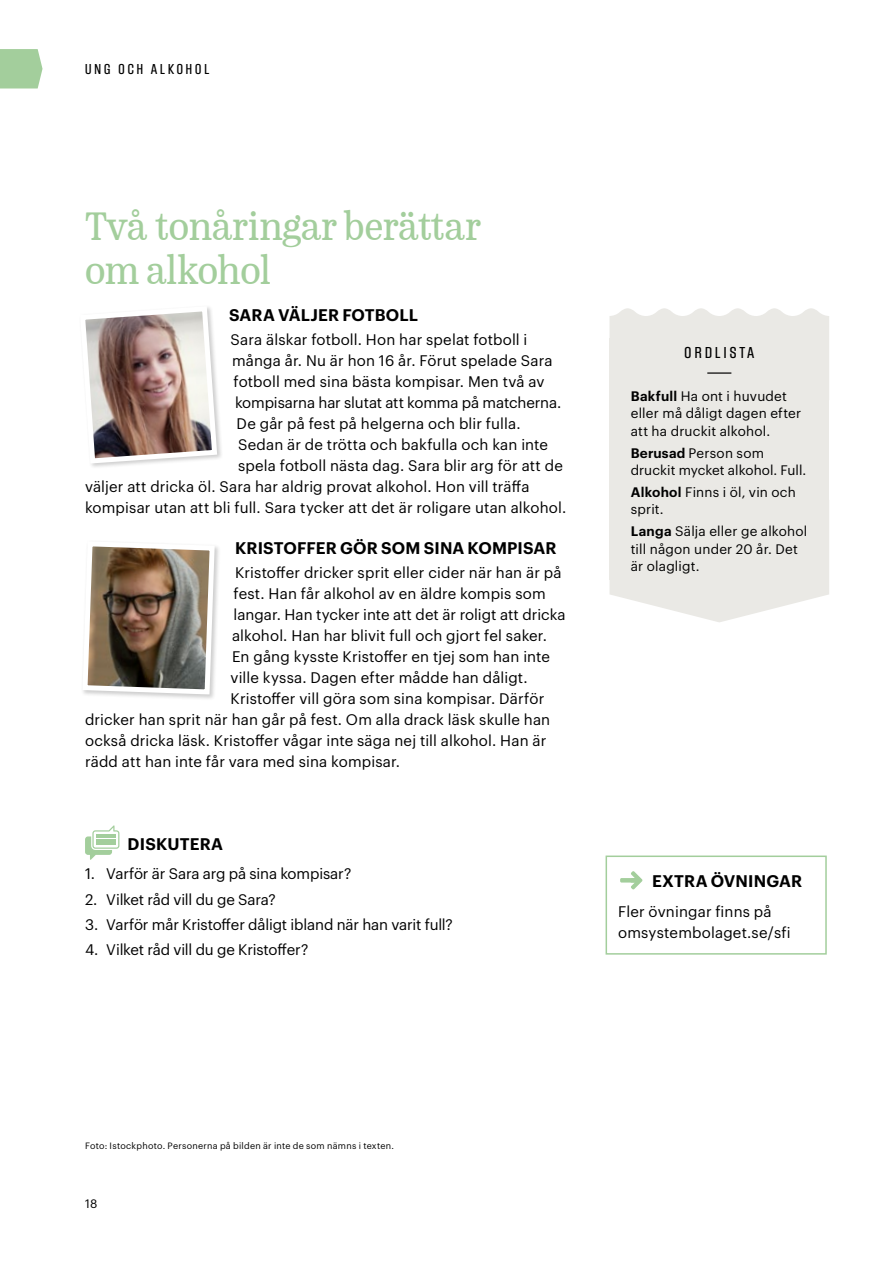
<style>
.page{position:relative;width:893px;height:1263px;background:#fff}
.page>*{position:absolute;margin:0;border:0;box-sizing:border-box;transform-origin:0 0}
.t1{font:42px/44.1px "Monopol Rubrik";letter-spacing:-.02em;color:#a3ce9c}
.t2{font:600 16.5px "Graphik";letter-spacing:.01em;color:#000}
.t3{font:500 condensed 16.5px "Block Gothic RR";letter-spacing:.2em;color:#000}
.t4{font:15px/20.7px "Graphik";letter-spacing:.01em;color:#000}
.t5{font:15px "Graphik";letter-spacing:-.01em;color:#000}
.t6{font:15px "Graphik";letter-spacing:-.015em;color:#000}
.t7{font:500 condensed 15px "Block Gothic RR";letter-spacing:.2em;color:#000}
.t8{font:13.5px/17.5px "Graphik";letter-spacing:.015em;color:#000}
.t9{font:12px "Graphik";color:#000}
.t10{font:9px "Graphik";letter-spacing:.03em;color:#000}
.s1{font-weight:600}
</style>
<div class="page">
<svg style="left:0;top:49px;width:43px;height:39px;background:#a9d1a2"></svg>
<svg style="left:609px;top:579px;width:220px;height:43px"></svg>
<svg style="left:609px;top:308px;width:220px;height:30px"></svg>
<div style="left:609px;top:338px;width:220px;height:241px;background:#eae9e5"></div>
<hr style="left:707px;top:372px;width:24px;height:2px;background:#000">
<div style="left:81px;top:539px;width:140px;height:162px;background:#000;opacity:.2"></div>
<img style="left:81px;top:539px;width:136px;height:158px">
<img style="left:85px;top:307px;width:135px;height:159px">
<svg style="left:85px;top:825px;width:34px;height:35px"></svg>
<div style="left:606px;top:855px;width:221px;height:100px;border:2px solid #a3ce9c"></div>
<svg style="left:620px;top:871px;width:22px;height:18px"></svg>
<p class="t7" style="left:85px;top:61px;width:126px">UNG OCH ALKOHOL</p>
<h1 class="t1" style="left:85px;top:203px;width:398px">Två tonåringar berättar om alkohol</h1>
<p class="t2" style="left:229px;top:303px;width:190px">SARA VÄLJER FOTBOLL</p>
<p class="t4" style="left:231px;top:328px;width:298px">Sara älskar fotboll. Hon har spelat fotboll i</p>
<p class="t4" style="left:232px;top:349px;width:322px">många år. Nu är hon 16 år. Förut spelade Sara</p>
<p class="t4" style="left:234px;top:370px;width:312px">fotboll med sina bästa kompisar. Men två av</p>
<p class="t5" style="left:235px;top:391px;width:328px">kompisarna har slutat att komma på matcherna.</p>
<p class="t4" style="left:237px;top:412px;width:286px">De går på fest på helgerna och blir fulla.</p>
<p class="t4" style="left:238px;top:433px;width:311px">Sedan är de trötta och bakfulla och kan inte</p>
<p class="t4" style="left:238px;top:454px;width:326px">spela fotboll nästa dag. Sara blir arg för att de</p>
<p class="t4" style="left:85px;top:475px;width:446px">väljer att dricka öl. Sara har aldrig provat alkohol. Hon vill träffa</p>
<p class="t4" style="left:85px;top:496px;width:483px">kompisar utan att bli full. Sara tycker att det är roligare utan alkohol.</p>
<p class="t2" style="left:235px;top:535px;width:323px">KRISTOFFER GÖR SOM SINA KOMPISAR</p>
<p class="t4" style="left:235px;top:561px;width:328px">Kristoffer dricker sprit eller cider när han är på</p>
<p class="t4" style="left:234px;top:582px;width:314px">fest. Han får alkohol av en äldre kompis som</p>
<p class="t4" style="left:234px;top:603px;width:333px">langar. Han tycker inte att det är roligt att dricka</p>
<p class="t4" style="left:232px;top:624px;width:316px">alkohol. Han har blivit full och gjort fel saker.</p>
<p class="t4" style="left:232px;top:645px;width:319px">En gång kysste Kristoffer en tjej som han inte</p>
<p class="t4" style="left:231px;top:666px;width:299px">ville kyssa. Dagen efter mådde han dåligt.</p>
<p class="t4" style="left:231px;top:687px;width:315px">Kristoffer vill göra som sina kompisar. Därför</p>
<p class="t4" style="left:85px;top:708px;width:467px">dricker han sprit när han går på fest. Om alla drack läsk skulle han</p>
<p class="t4" style="left:85px;top:729px;width:463px">också dricka läsk. Kristoffer vågar inte säga nej till alkohol. Han är</p>
<p class="t4" style="left:85px;top:750px;width:317px">rädd att han inte får vara med sina kompisar.</p>
<p class="t2" style="left:128px;top:831px;width:97px">DISKUTERA</p>
<p class="t5" style="left:85px;top:862px;width:268px">1. Varför är Sara arg på sina kompisar?</p>
<p class="t6" style="left:85px;top:888px;width:192px">2. Vilket råd vill du ge Sara?</p>
<p class="t5" style="left:85px;top:913px;width:369px">3. Varför mår Kristoffer dåligt ibland när han varit full?</p>
<p class="t5" style="left:85px;top:938px;width:225px">4. Vilket råd vill du ge Kristoffer?</p>
<p class="t3" style="left:685px;top:343px;width:71px">ORDLISTA</p>
<p class="t8" style="left:631px;top:386px;width:172px"><span class="s1">Bakfull</span> Ha ont i huvudet eller må dåligt dagen efter att ha druckit alkohol.</p>
<p class="t8" style="left:631px;top:443px;width:177px"><span class="s1">Berusad</span> Person som druckit mycket alkohol. Full.</p>
<p class="t8" style="left:631px;top:482px;width:167px"><span class="s1">Alkohol</span> Finns i öl, vin och sprit.</p>
<p class="t8" style="left:631px;top:521px;width:178px"><span class="s1">Langa</span> Sälja eller ge alkohol till någon under 20 år. Det är olagligt.</p>
<p class="t2" style="left:652px;top:869px;width:152px">EXTRA ÖVNINGAR</p>
<p class="t4" style="left:618px;top:900px;width:174px">Fler övningar finns på omsystembolaget.se/sfi</p>
<p class="t10" style="left:85px;top:1139px;width:310px">Foto: Istockphoto. Personerna på bilden är inte de som nämns i texten.</p>
<p class="t9" style="left:85px;top:1194px;width:14px">18</p>
</div>
